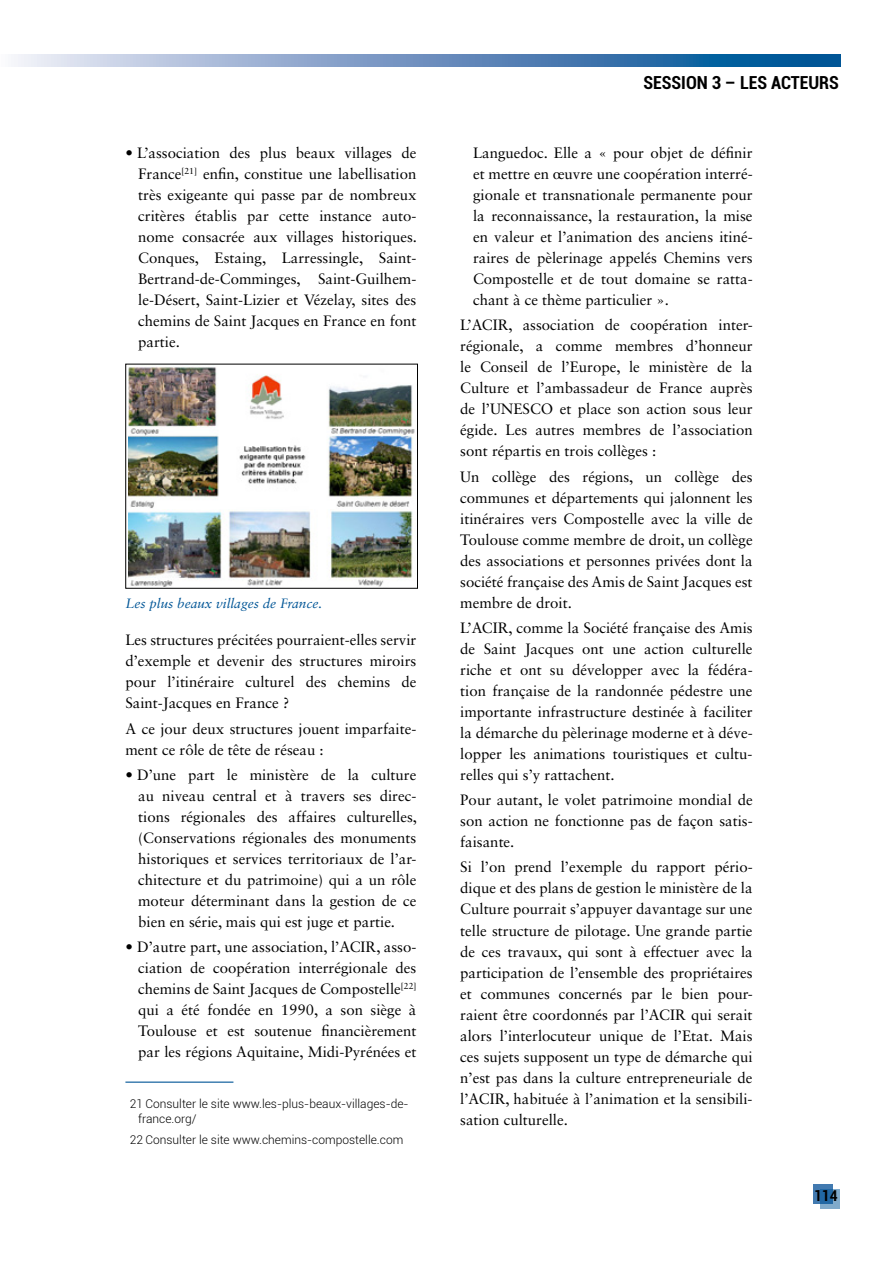
<style>
.page{position:relative;width:893px;height:1263px;background:#fff}
.page>*{position:absolute;margin:0;border:0;box-sizing:border-box;transform-origin:0 0}
.t1{font:700 condensed 18px "Roboto";color:#000}
.t2{font:15px/21px "Sabon LT Std";color:#000;text-align:justify}
.t3{font:700 condensed 15px "Roboto";color:#000}
.t4{font:italic 13.5px "Sabon LT Std";color:#005596}
.t5{font:300 12px/15px "Roboto";color:#000}
</style>
<div class="page">
<svg style="left:14px;top:54px;width:826px;height:13px;background:#6c95c0"></svg>
<div style="left:813px;top:1184px;width:20px;height:20px;background:#427ab0"></div>
<svg style="left:820px;top:1189px;width:19px;height:19px"></svg>
<hr style="left:125px;top:1081px;width:108px;height:2px;background:#005596">
<img style="left:129px;top:367px;width:286px;height:219px">
<div style="left:125px;top:364px;width:293px;height:224px;border:1px solid #000"></div>
<p class="t2" style="left:138px;top:142px;width:280px;text-indent:-13px">• L’association des plus beaux villages de France<sup>[21]</sup> enfin, constitue une labellisation très exigeante qui passe par de nombreux critères établis par cette instance auto&shy;nome consacrée aux villages historiques.<br>Conques, Estaing, Larressingle, Saint-Bertrand-de-Comminges, Saint-Guilhem&shy;le-Désert, Saint-Lizier et Vézelay, sites des chemins de Saint Jacques en France en font partie.</p>
<p class="t4" style="left:125px;top:595px;width:198px">Les plus beaux villages de France.</p>
<p class="t2" style="left:125px;top:630px;width:292px">Les structures précitées pourraient-elles servir d’exemple et devenir des structures miroirs pour l’itinéraire culturel des chemins de Saint-Jacques en France ?</p>
<p class="t2" style="left:125px;top:718px;width:292px">A ce jour deux structures jouent imparfaite&shy;ment ce rôle de tête de réseau :</p>
<p class="t2" style="left:138px;top:764px;width:280px;text-indent:-13px">• D’une part le ministère de la culture au niveau central et à travers ses direc&shy;tions régionales des affaires culturelles, (Conservations régionales des monuments historiques et services territoriaux de l’ar&shy;chitecture et du patrimoine) qui a un rôle moteur déterminant dans la gestion de ce bien en série, mais qui est juge et partie.</p>
<p class="t2" style="left:138px;top:936px;width:280px;text-indent:-13px">• D’autre part, une association, l’ACIR, asso&shy;ciation de coopération interrégionale des chemins de Saint Jacques de Compostelle<sup>[22] </sup>qui a été fondée en 1990, a son siège à Toulouse et est soutenue financièrement par les régions Aquitaine, Midi-Pyrénées et</p>
<p class="t5" style="left:138px;top:1095px;width:272px;text-indent:-9px">21 Consulter le site www.les-plus-beaux-villages-de&shy;france.org/</p>
<p class="t5" style="left:130px;top:1132px;width:275px">22 Consulter le site www.chemins-compostelle.com</p>
<p class="t1" style="left:643px;top:70px;width:197px">SESSION 3 – LES ACTEURS</p>
<p class="t2" style="left:473px;top:142px;width:281px">Languedoc. Elle a « pour objet de définir et mettre en œuvre une coopération interré&shy;gionale et transnationale permanente pour la reconnaissance, la restauration, la mise en valeur et l’animation des anciens itiné&shy;raires de pèlerinage appelés Chemins vers Compostelle et de tout domaine se ratta&shy;chant à ce thème particulier ».</p>
<p class="t2" style="left:460px;top:315px;width:294px">L’ACIR, association de coopération inter&shy;régionale, a comme membres d’honneur le Conseil de l’Europe, le ministère de la Culture et l’ambassadeur de France auprès de l’UNESCO et place son action sous leur égide. Les autres membres de l’association sont répartis en trois collèges :</p>
<p class="t2" style="left:460px;top:466px;width:294px">Un collège des régions, un collège des communes et départements qui jalonnent les itinéraires vers Compostelle avec la ville de Toulouse comme membre de droit, un collège des associations et personnes privées dont la société française des Amis de Saint Jacques est membre de droit.</p>
<p class="t2" style="left:460px;top:617px;width:294px">L’ACIR, comme la Société française des Amis de Saint Jacques ont une action culturelle riche et ont su développer avec la fédéra&shy;tion française de la randonnée pédestre une importante infrastructure destinée à faciliter la démarche du pèlerinage moderne et à déve&shy;lopper les animations touristiques et cultu&shy;relles qui s’y rattachent.</p>
<p class="t2" style="left:460px;top:789px;width:294px">Pour autant, le volet patrimoine mondial de son action ne fonctionne pas de façon satis&shy;faisante.</p>
<p class="t2" style="left:460px;top:857px;width:294px">Si l’on prend l’exemple du rapport pério&shy;dique et des plans de gestion le ministère de la Culture pourrait s’appuyer davantage sur une telle structure de pilotage. Une grande partie de ces travaux, qui sont à effectuer avec la participation de l’ensemble des propriétaires et communes concernés par le bien pour&shy;raient être coordonnés par l’ACIR qui serait alors l’interlocuteur unique de l’Etat. Mais ces sujets supposent un type de démarche qui n’est pas dans la culture entrepreneuriale de l’ACIR, habituée à l’animation et la sensibili&shy;sation culturelle.</p>
<p class="t3" style="left:814px;top:1185px;width:25px">114</p>
</div>
